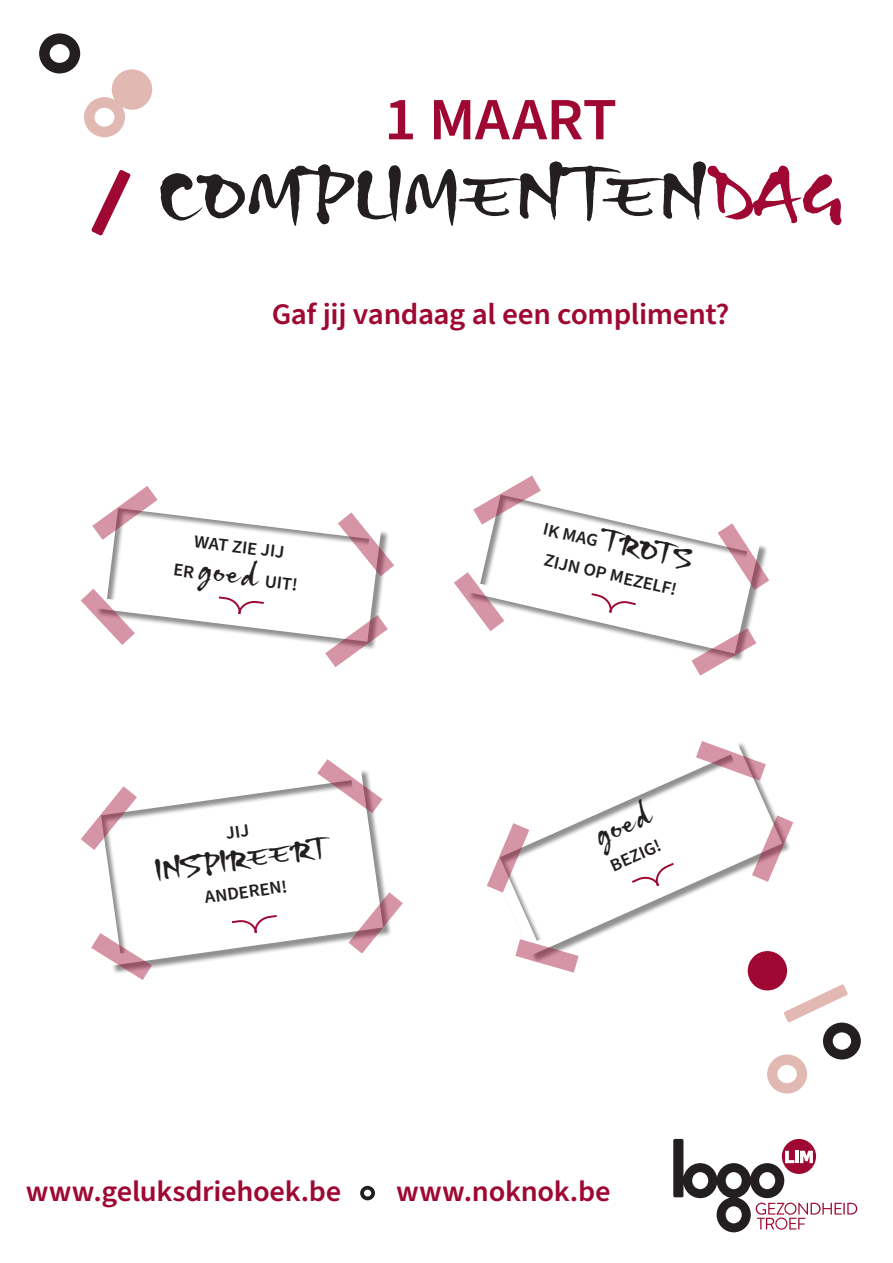
<style>
.page{position:relative;width:893px;height:1263px;background:#fff}
.page>*{position:absolute;margin:0;border:0;box-sizing:border-box;transform-origin:0 0}
.t1{font:90px "Gizmo";letter-spacing:-.015em;color:#231f20;scale:1.04 1}
.t2{font:600 60px "Source Sans Pro";letter-spacing:-.01em;color:#9e0832;scale:1.04 1}
.t3{font:36px "Gizmo";color:#231f20;scale:1.04 1}
.t4{font:600 30px "Source Sans Pro";letter-spacing:-.01em;color:#9e0832;scale:1.04 1}
.t5{font:600 29.25px "Source Sans Pro";letter-spacing:-.005em;color:#9e0832;scale:1.04 1}
.t6{font:600 18px/30.8px "Source Sans Pro";color:#231f20;text-align:center;scale:1.04 1}
.s1{color:#9e0832}
.s2{font-family:"Gizmo";font-weight:400;font-size:36px}
</style>
<div class="page">
<svg style="left:360px;top:1186px;width:15px;height:14px"></svg>
<svg style="left:673px;top:1139px;width:184px;height:93px"></svg>
<div style="left:748px;top:951px;width:39px;height:39px;background:#9e0832;border-radius:50%"></div>
<svg style="left:91px;top:170px;width:40px;height:65px"></svg>
<svg style="left:39px;top:33px;width:113px;height:104px"></svg>
<svg style="left:767px;top:984px;width:94px;height:109px"></svg>
<svg style="left:93px;top:513px;width:291px;height:131px"></svg>
<svg style="left:338px;top:512px;width:56px;height:64px"></svg>
<svg style="left:92px;top:486px;width:66px;height:54px"></svg>
<svg style="left:325px;top:615px;width:63px;height:52px"></svg>
<svg style="left:81px;top:589px;width:54px;height:56px"></svg>
<svg style="left:217px;top:595px;width:49px;height:21px"></svg>
<svg style="left:106px;top:785px;width:279px;height:184px"></svg>
<svg style="left:317px;top:759px;width:65px;height:54px"></svg>
<svg style="left:81px;top:786px;width:56px;height:64px"></svg>
<svg style="left:349px;top:892px;width:54px;height:61px"></svg>
<svg style="left:91px;top:933px;width:61px;height:47px"></svg>
<svg style="left:230px;top:914px;width:49px;height:21px"></svg>
<svg style="left:483px;top:504px;width:275px;height:146px"></svg>
<svg style="left:718px;top:523px;width:51px;height:67px"></svg>
<svg style="left:473px;top:475px;width:68px;height:50px"></svg>
<svg style="left:691px;top:628px;width:65px;height:48px"></svg>
<svg style="left:454px;top:572px;width:50px;height:59px"></svg>
<svg style="left:589px;top:592px;width:49px;height:23px"></svg>
<svg style="left:515px;top:770px;width:270px;height:192px"></svg>
<svg style="left:696px;top:741px;width:70px;height:39px"></svg>
<svg style="left:487px;top:823px;width:42px;height:70px"></svg>
<svg style="left:752px;top:815px;width:41px;height:67px"></svg>
<svg style="left:515px;top:939px;width:64px;height:34px"></svg>
<svg style="left:630px;top:861px;width:46px;height:27px"></svg>
<svg style="left:225px;top:824px;width:23px;height:15px"></svg>
<p class="t2" style="left:384px;top:79px;width:225px">1 MAART</p>
<p class="t1" style="left:157px;top:127px;width:663px">COMPLIMENTEN<span class="s1">DAG</span></p>
<p class="t4" style="left:272px;top:294px;width:442px">Gaf jij vandaag al een compliment?</p>
<p class="t6" style="left:179px;top:524px;width:122px;rotate:7deg">WAT ZIE JIJ<br>ER <span class="s2">goed</span> UIT!</p>
<p class="t3" style="left:151px;top:844px;width:169px;rotate:-8deg">INSPIREERT</p>
<p class="t6" style="left:203px;top:883px;width:81px;rotate:-8deg">ANDEREN!</p>
<p class="t6" style="left:547px;top:514px;width:147px;rotate:13deg">IK MAG <span class="s2">TROTS</span></p>
<p class="t6" style="left:548px;top:545px;width:132px;rotate:13deg">ZIJN OP MEZELF!</p>
<p class="t3" style="left:584px;top:812px;width:58px;rotate:-24deg">goed</p>
<p class="t6" style="left:605px;top:853px;width:53px;rotate:-24deg">BEZIG!</p>
<p class="t5" style="left:26px;top:1171px;width:305px">www.geluksdriehoek.be</p>
<p class="t5" style="left:396px;top:1171px;width:208px">www.noknok.be</p>
</div>
